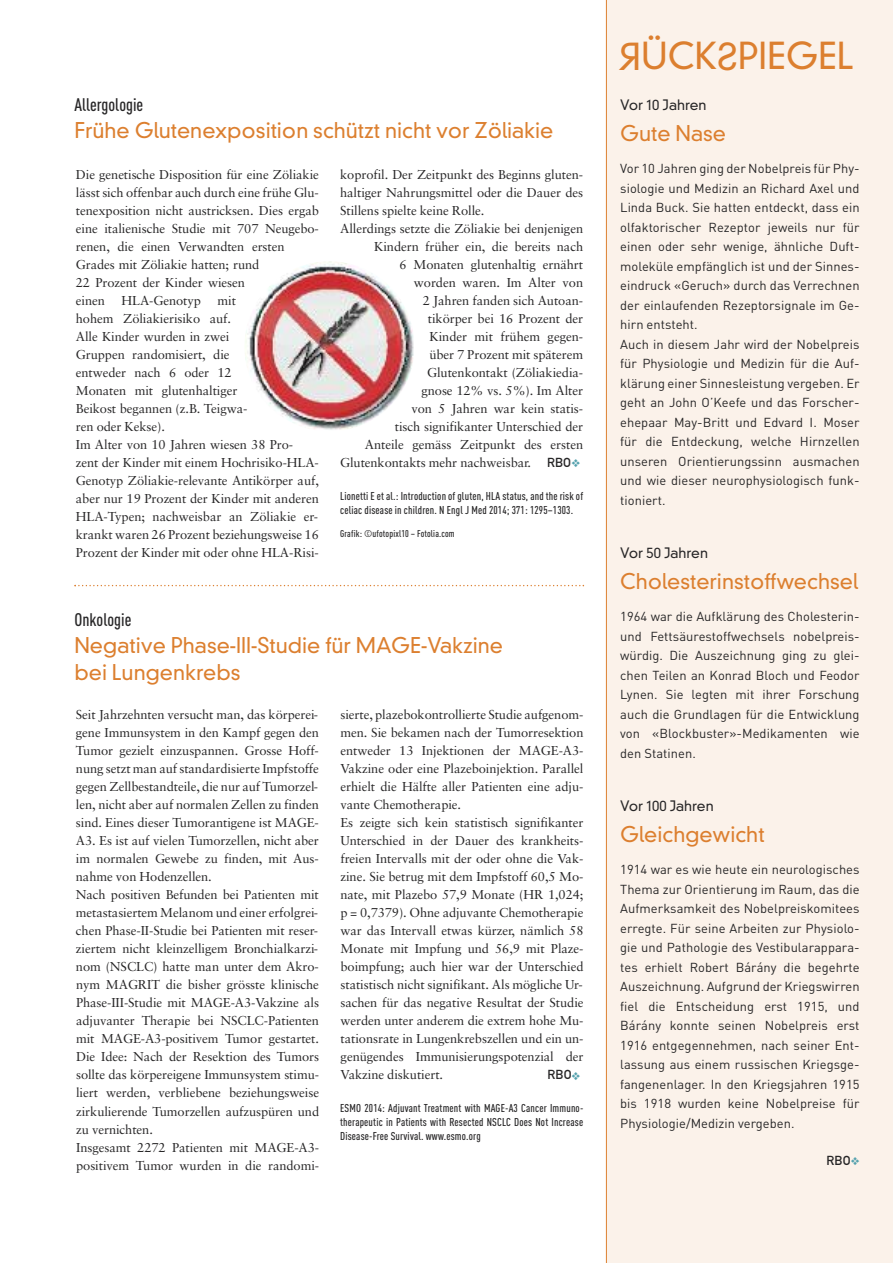
<style>
.page{position:relative;width:893px;height:1263px;background:#fff}
.page>*{position:absolute;margin:0;border:0;box-sizing:border-box;transform-origin:0 0}
.t1{font:300 36px "DIN Neuzeit Grotesk";color:#dc7f2f}
.t2{font:300 21px/27px "DIN Neuzeit Grotesk";color:#dc7f2f}
.t3{font:500 18px "DIN Cond";color:#272627}
.t4{font:300 13.95px "DIN Neuzeit Grotesk";color:#272627}
.t5{font:12.9px/18px "Sabon";letter-spacing:-.005em;color:#272627}
.t6{font:12.9px/19.5px "DIN";letter-spacing:.005em;color:#272627;text-align:justify}
.t7{font:12.9px "DIN Mittelschrift";letter-spacing:.02em;color:#272627}
.t8{font:500 11.25px/14.2px "DIN Cond";letter-spacing:.015em;color:#272627}
.t9{font:500 9.75px "DIN Cond";letter-spacing:.015em;color:#272627}
.s1{font-family:"DIN Mittelschrift"}
.s2{color:#55a2ae}
.s3{color:#fbf2ea}
</style>
<div class="page">
<div style="left:606px;top:0;width:287px;height:1263px;background:#fbf2ea"></div>
<svg style="left:74px;top:585px;width:510px;height:1px"></svg>
<img style="left:244px;top:262px;width:170px;height:169px;border-radius:50%">
<svg style="left:619px;top:42px;width:19px;height:28px"></svg>
<svg style="left:719px;top:42px;width:17px;height:28px"></svg>
<h3 class="t3" style="left:74px;top:99px;width:70px">Allergologie</h3>
<h2 class="t2" style="left:74px;top:119px;width:480px">Frühe Glutenexposition schützt nicht vor Zöliakie</h2>
<p class="t5" style="left:76px;top:167px;width:245px">Die genetische Disposition für eine Zöliakie lässt sich offenbar auch durch eine frühe Glu&shy;tenexposition nicht austricksen. Dies ergab eine italienische Studie mit 707 Neugebo&shy;renen, die einen Verwandten ersten Grades mit Zöliakie hatten; rund<br>22 Prozent der Kinder wiesen<br>einen</p>
<p class="t5" style="left:122px;top:293px;width:81px">HLA-Genotyp</p>
<p class="t5" style="left:76px;top:293px;width:245px;text-indent:142px">mit<br>hohem Zöliakierisiko auf.<br>Alle Kinder wurden in zwei<br>Gruppen randomisiert, die<br>entweder nach 6 oder 12<br>Monaten mit glutenhaltiger<br>Beikost begannen (z.B. Teigwa-<br>ren oder Kekse).<br>Im Alter von 10 Jahren wiesen 38 Pro&shy;zent der Kinder mit einem Hochrisiko-HLA-<br>Genotyp Zöliakie-relevante Antikörper auf, aber nur 19 Prozent der Kinder mit anderen<br>HLA-Typen; nachweisbar an Zöliakie er&shy;krankt waren 26 Prozent beziehungsweise 16<br>Prozent der Kinder mit oder ohne HLA-Risi-</p>
<p class="t5" style="left:340px;top:167px;width:244px">koprofil. Der Zeitpunkt des Beginns gluten-</p>
<p class="t5" style="left:340px;top:185px;width:244px">haltiger Nahrungsmittel oder die Dauer des</p>
<p class="t5" style="left:340px;top:203px;width:146px">Stillens spielte keine Rolle.</p>
<p class="t5" style="left:340px;top:221px;width:244px">Allerdings setzte die Zöliakie bei denjenigen</p>
<p class="t5" style="left:374px;top:239px;width:210px">Kindern früher ein, die bereits nach</p>
<p class="t5" style="left:399px;top:257px;width:185px">6 Monaten glutenhaltig ernährt</p>
<p class="t5" style="left:414px;top:275px;width:171px">worden waren. Im Alter von</p>
<p class="t5" style="left:423px;top:293px;width:162px">2 Jahren fanden sich Autoan-</p>
<p class="t5" style="left:428px;top:311px;width:157px">tikörper bei 16 Prozent der</p>
<p class="t5" style="left:429px;top:329px;width:155px">Kinder mit frühem gegen-</p>
<p class="t5" style="left:429px;top:347px;width:155px">über 7 Prozent mit späterem</p>
<p class="t5" style="left:427px;top:365px;width:157px">Glutenkontakt (Zöliakiedia-</p>
<p class="t5" style="left:421px;top:383px;width:163px">gnose 12% vs. 5%). Im Alter</p>
<p class="t5" style="left:411px;top:401px;width:173px">von 5 Jahren war kein statis-</p>
<p class="t5" style="left:395px;top:419px;width:190px">tisch signifikanter Unterschied der</p>
<p class="t5" style="left:365px;top:437px;width:220px">Anteile gemäss Zeitpunkt des ersten</p>
<p class="t5" style="left:340px;top:455px;width:242px">Glutenkontakts mehr nachweisbar. <span class="s1">RBO</span><span class="s2">❖</span></p>
<p class="t8" style="left:340px;top:490px;width:245px">Lionetti E et al.: Introduction of gluten, HLA status, and the risk of celiac disease in children. N Engl J Med 2014; 371: 1295–1303.</p>
<p class="t9" style="left:340px;top:530px;width:116px">Grafik: ©ufotopixl10 – Fotolia.com</p>
<h3 class="t3" style="left:74px;top:613px;width:58px">Onkologie</h3>
<h2 class="t2" style="left:74px;top:634px;width:430px">Negative Phase-III-Studie für MAGE-Vakzine bei Lungenkrebs</h2>
<p class="t5" style="left:76px;top:707px;width:245px">Seit Jahrzehnten versucht man, das körperei&shy;gene Immunsystem in den Kampf gegen den Tumor gezielt einzuspannen. Grosse Hoff&shy;nung setzt man auf standardisierte Impfstoffe gegen Zellbestandteile, die nur auf Tumorzel&shy;len, nicht aber auf normalen Zellen zu finden sind. Eines dieser Tumorantigene ist MAGE-A3. Es ist auf vielen Tumorzellen, nicht aber im normalen Gewebe zu finden, mit Aus&shy;nahme von Hodenzellen.<br>Nach positiven Befunden bei Patienten mit metastasiertem Melanom und einer erfolgrei&shy;chen Phase-II-Studie bei Patienten mit reser&shy;ziertem nicht kleinzelligem Bronchialkarzi&shy;nom (NSCLC) hatte man unter dem Akro&shy;nym MAGRIT die bisher grösste klinische Phase-III-Studie mit MAGE-A3-Vakzine als adjuvanter Therapie bei NSCLC-Patienten mit MAGE-A3-positivem Tumor gestartet.<br>Die Idee: Nach der Resektion des Tumors sollte das körpereigene Immunsystem stimu&shy;liert werden, verbliebene beziehungsweise zirkulierende Tumorzellen aufzuspüren und zu vernichten.<br>Insgesamt 2272 Patienten mit MAGE-A3- positivem Tumor wurden in die randomi-</p>
<p class="t5" style="left:340px;top:707px;width:245px">sierte, plazebokontrollierte Studie aufgenom&shy;men. Sie bekamen nach der Tumorresektion entweder 13 Injektionen der MAGE-A3- Vakzine oder eine Plazeboinjektion. Parallel erhielt die Hälfte aller Patienten eine adju&shy;vante Chemotherapie.<br>Es zeigte sich kein statistisch signifikanter Unterschied in der Dauer des krankheits&shy;freien Intervalls mit der oder ohne die Vak&shy;zine. Sie betrug mit dem Impfstoff 60,5 Mo&shy;nate, mit Plazebo 57,9 Monate (HR 1,024; p = 0,7379). Ohne adjuvante Chemotherapie war das Intervall etwas kürzer, nämlich 58<br>Monate mit Impfung und 56,9 mit Plaze&shy;boimpfung; auch hier war der Unterschied statistisch nicht signifikant. Als mögliche Ur&shy;sachen für das negative Resultat der Studie werden unter anderem die extrem hohe Mu&shy;tationsrate in Lungenkrebszellen und ein un&shy;genügendes Immunisierungspotenzial der Vakzine diskutiert.</p>
<p class="t7" style="left:547px;top:1070px;width:34px">RBO<span class="s2">❖</span></p>
<p class="t8" style="left:340px;top:1102px;width:245px;text-align:justify">ESMO 2014: Adjuvant Treatment with MAGE-A3 Cancer Immuno&shy;therapeutic in Patients with Resected NSCLC Does Not Increase Disease-Free Survival. www.esmo.org</p>
<h1 class="t1" style="left:618px;top:42px;width:237px"><span class="s3">R</span>ÜCK<span class="s3">S</span>PIEGEL</h1>
<p class="t4" style="left:620px;top:99px;width:88px">Vor 10 Jahren</p>
<h2 class="t2" style="left:620px;top:122px;width:107px">Gute Nase</h2>
<p class="t6" style="left:620px;top:159px;width:241px;text-align:left">Vor 10 Jahren ging der Nobelpreis für Phy&shy;siologie und Medizin an Richard Axel und Linda Buck. Sie hatten entdeckt, dass ein olfaktorischer Rezeptor jeweils nur für einen oder sehr wenige, ähnliche Duft&shy;moleküle empfänglich ist und der Sinnes&shy;eindruck «Geruch» durch das Verrechnen der einlaufenden Rezeptorsignale im Ge&shy;hirn entsteht.<br>Auch in diesem Jahr wird der Nobelpreis für Physiologie und Medizin für die Auf&shy;klärung einer Sinnesleistung vergeben. Er geht an John O’Keefe und das Forscher&shy;ehepaar May-Britt und Edvard I. Moser für die Entdeckung, welche Hirnzellen unseren Orientierungssinn ausmachen und wie dieser neurophysiologisch funk&shy;tioniert.</p>
<p class="t4" style="left:620px;top:547px;width:89px">Vor 50 Jahren</p>
<h2 class="t2" style="left:620px;top:570px;width:239px">Cholesterinstoffwechsel</h2>
<p class="t6" style="left:620px;top:607px;width:241px">1964 war die Aufklärung des Cholesterin&shy;und Fettsäurestoffwechsels nobelpreis&shy;würdig. Die Auszeichnung ging zu glei&shy;chen Teilen an Konrad Bloch und Feodor Lynen. Sie legten mit ihrer Forschung auch die Grundlagen für die Entwicklung von «Blockbuster»-Medikamenten wie den Statinen.</p>
<p class="t4" style="left:620px;top:800px;width:95px">Vor 100 Jahren</p>
<h2 class="t2" style="left:620px;top:823px;width:146px">Gleichgewicht</h2>
<p class="t6" style="left:620px;top:860px;width:241px">1914 war es wie heute ein neurologisches Thema zur Orientierung im Raum, das die Aufmerksamkeit des Nobelpreiskomitees erregte. Für seine Arbeiten zur Physiolo&shy;gie und Pathologie des Vestibularappara&shy;tes erhielt Robert Bárány die begehrte Auszeichnung. Aufgrund der Kriegswirren fiel die Entscheidung erst 1915, und Bárány konnte seinen Nobelpreis erst 1916 entgegennehmen, nach seiner Ent&shy;lassung aus einem russischen Kriegsge&shy;fangenenlager. In den Kriegsjahren 1915 bis 1918 wurden keine Nobelpreise für Physiologie/Medizin vergeben.</p>
<p class="t7" style="left:826px;top:1155px;width:35px">RBO<span class="s2">❖</span></p>
</div>
